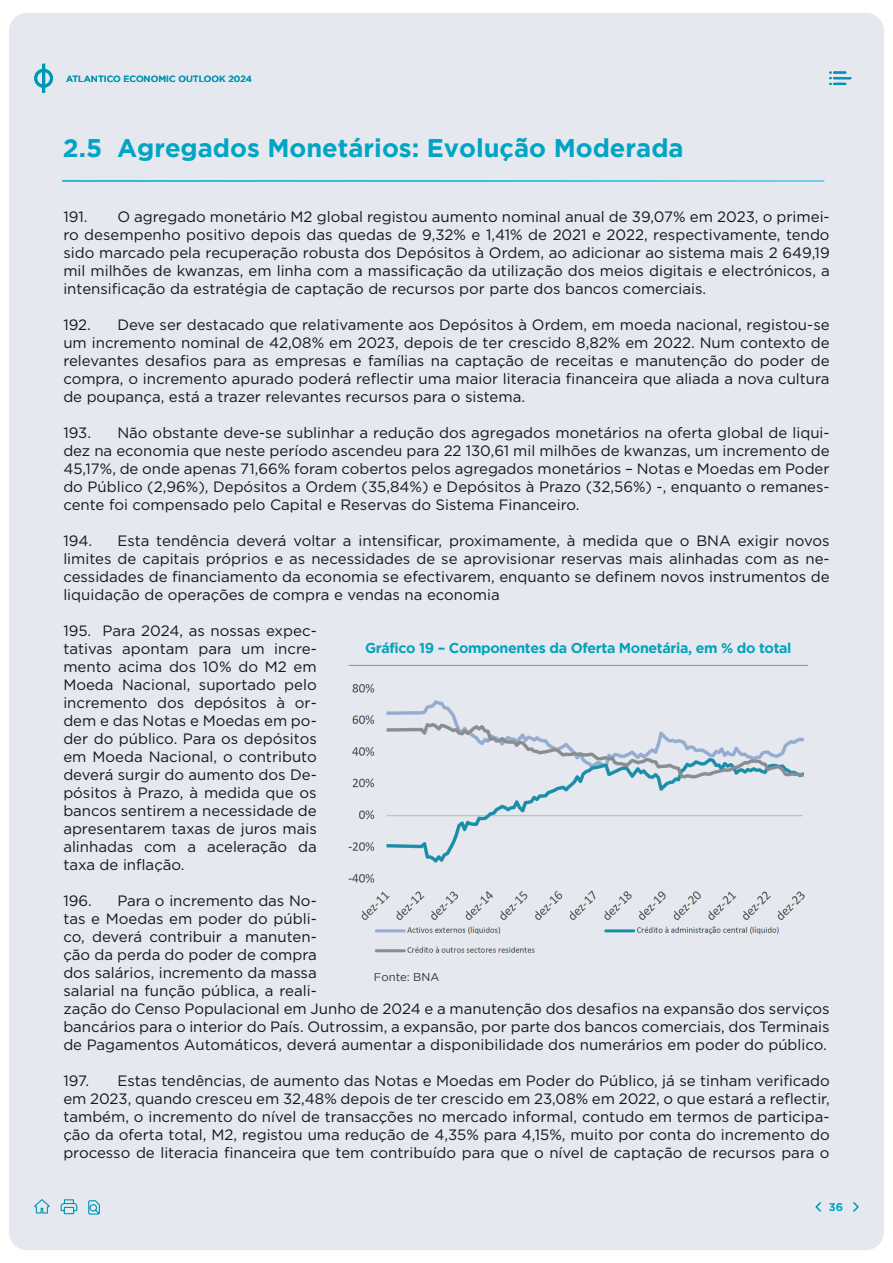
<style>
.page{position:relative;width:893px;height:1263px;background:#fff}
.page>*{position:absolute;margin:0;border:0;box-sizing:border-box;transform-origin:0 0}
.Titulos{font:700 25.5px "Gotham";color:#00a4c4}
.Texto{font:15px/18px "Gotham";color:#16151a;text-align:justify}
.t1{font:700 14.25px "Gotham";letter-spacing:-.025em;color:#02a3bb}
.t2{font:11.4px "Gotham";color:#2f3336}
.t3{font:700 11.25px "Gotham";color:#00a4c4}
.t4{font:500 9px "Gotham";color:#0096b5}
</style>
<div class="page">
<div style="left:9px;top:13px;width:875px;height:1237px;background:#e5e8ee;border-radius:18px"></div>
<svg style="left:34px;top:64px;width:19px;height:29px"></svg>
<svg style="left:830px;top:71px;width:20px;height:14px"></svg>
<svg style="left:34px;top:1199px;width:66px;height:16px"></svg>
<svg style="left:815px;top:1202px;width:44px;height:10px"></svg>
<hr style="left:62px;top:180px;width:762px;height:2px;background:#fff">
<img style="left:348px;top:683px;width:457px;height:270px">
<hr style="left:349px;top:665px;width:459px;height:1px;background:#8d9091">
<p class="t4" style="left:66px;top:73px;width:187px">ATLANTICO ECONOMIC OUTLOOK 2024</p>
<p class="Titulos" style="left:63px;top:133px;width:622px">2.5 Agregados Monetários: Evolução Moderada</p>
<p class="Texto" style="left:63px;top:207px;width:768px;text-indent:54px">O agregado monetário M2 global registou aumento nominal anual de 39,07% em 2023, o primei&shy;ro desempenho positivo depois das quedas de 9,32% e 1,41% de 2021 e 2022, respectivamente, tendo sido marcado pela recuperação robusta dos Depósitos à Ordem, ao adicionar ao sistema mais 2 649,19 mil milhões de kwanzas, em linha com a massificação da utilização dos meios digitais e electrónicos, a intensificação da estratégia de captação de recursos por parte dos bancos comerciais.</p>
<p class="Texto" style="left:63px;top:315px;width:29px">192.</p>
<p class="Texto" style="left:63px;top:207px;width:26px">191.</p>
<p class="Texto" style="left:63px;top:315px;width:768px;text-indent:54px">Deve ser destacado que relativamente aos Depósitos à Ordem, em moeda nacional, registou-se um incremento nominal de 42,08% em 2023, depois de ter crescido 8,82% em 2022. Num contexto de relevantes desafios para as empresas e famílias na captação de receitas e manutenção do poder de compra, o incremento apurado poderá reflectir uma maior literacia financeira que aliada a nova cultura de poupança, está a trazer relevantes recursos para o sistema.</p>
<p class="Texto" style="left:63px;top:423px;width:29px">193.</p>
<p class="Texto" style="left:63px;top:423px;width:768px;text-indent:54px">Não obstante deve-se sublinhar a redução dos agregados monetários na oferta global de liqui&shy;dez na economia que neste período ascendeu para 22 130,61 mil milhões de kwanzas, um incremento de 45,17%, de onde apenas 71,66% foram cobertos pelos agregados monetários – Notas e Moedas em Poder do Público (2,96%), Depósitos a Ordem (35,84%) e Depósitos à Prazo (32,56%) -, enquanto o remanes&shy;cente foi compensado pelo Capital e Reservas do Sistema Financeiro.</p>
<p class="Texto" style="left:63px;top:531px;width:30px">194.</p>
<p class="Texto" style="left:63px;top:531px;width:768px;text-indent:54px">Esta tendência deverá voltar a intensificar, proximamente, à medida que o BNA exigir novos limites de capitais próprios e as necessidades de se aprovisionar reservas mais alinhadas com as ne&shy;cessidades de financiamento da economia se efectivarem, enquanto se definem novos instrumentos de liquidação de operações de compra e vendas na economia</p>
<p class="Texto" style="left:63px;top:621px;width:255px">195. Para 2024, as nossas expec&shy;tativas apontam para um incre&shy;mento acima dos 10% do M2 em Moeda Nacional, suportado pelo incremento dos depósitos à or&shy;dem e das Notas e Moedas em po&shy;der do público. Para os depósitos em Moeda Nacional, o contributo deverá surgir do aumento dos De&shy;pósitos à Prazo, à medida que os bancos sentirem a necessidade de apresentarem taxas de juros mais alinhadas com a aceleração da taxa de inflação.</p>
<p class="Texto" style="left:63px;top:891px;width:30px">196.</p>
<p class="t1" style="left:365px;top:640px;width:428px">Gráfico 19 – Componentes da Oferta Monetária, em % do total</p>
<p class="Texto" style="left:63px;top:891px;width:768px;text-align:left;text-indent:54px">Para o incremento das No-<br>tas e Moedas em poder do públi-<br>co, deverá contribuir a manuten-<br>ção da perda do poder de compra<br>dos salários, incremento da massa<br>salarial na função pública, a reali-<br>zação do Censo Populacional em Junho de 2024 e a manutenção dos desafios na expansão dos serviços bancários para o interior do País. Outrossim, a expansão, por parte dos bancos comerciais, dos Terminais de Pagamentos Automáticos, deverá aumentar a disponibilidade dos numerários em poder do público.</p>
<p class="Texto" style="left:63px;top:1071px;width:27px">197.</p>
<p class="t2" style="left:374px;top:971px;width:67px">Fonte: BNA</p>
<p class="Texto" style="left:63px;top:1071px;width:768px;text-indent:54px">Estas tendências, de aumento das Notas e Moedas em Poder do Público, já se tinham verificado em 2023, quando cresceu em 32,48% depois de ter crescido em 23,08% em 2022, o que estará a reflectir, também, o incremento do nível de transacções no mercado informal, contudo em termos de participa&shy;ção da oferta total, M2, registou uma redução de 4,35% para 4,15%, muito por conta do incremento do processo de literacia financeira que tem contribuído para que o nível de captação de recursos para o</p>
<p class="t3" style="left:829px;top:1200px;width:16px">36</p>
</div>
